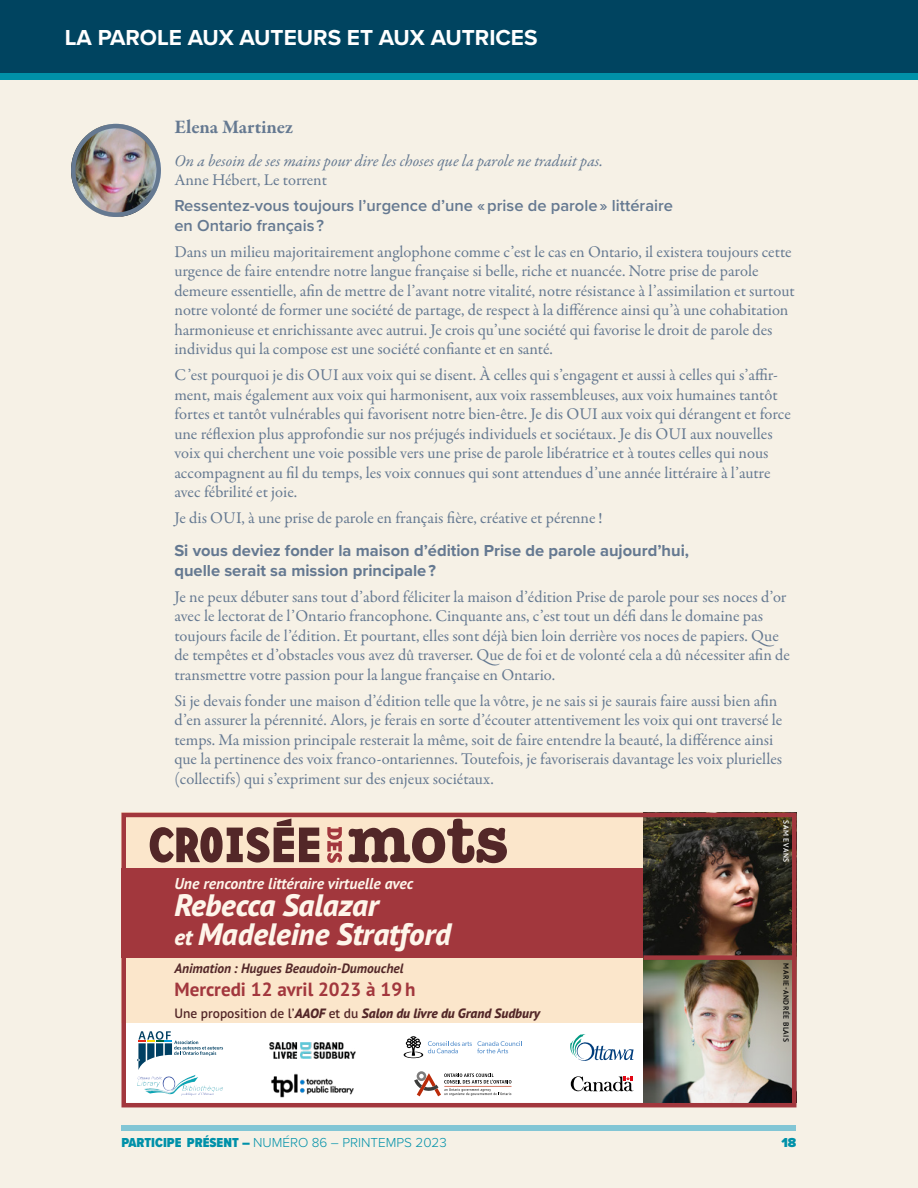
<style>
.page{position:relative;width:918px;height:1188px;background:#f6f1e6}
.page>*{position:absolute;margin:0;border:0;box-sizing:border-box;transform-origin:0 0}
.t1{font:italic 800 30.9px/29.2px "PT Sans Pro";color:#fef5ea}
.t2{font:700 22.5px "Proxima Nova";color:#fff}
.t3{font:700 19.5px "Garamond Premr Pro";letter-spacing:-.005em;color:#657991}
.t4{font:700 19.05px "PT Sans Pro";color:#a2373d}
.t5{font:16.5px/19.5px "Garamond Premr Pro";color:#657991}
.t6{font:700 16.5px/19.5px "Proxima Nova";color:#657991}
.t7{font:600 16.5px/19.5px "Proxima Nova";color:#657991}
.t8{font:italic 16.5px "Garamond Premr Pro";color:#657991}
.t9{font:italic 700 15.75px "PT Sans Pro";color:#fef5ea}
.t10{font:italic 800 13.5px "PT Sans Pro";color:#532728}
.t11{font:300 13.5px "Proxima Nova";color:#0091a9}
.t12{font:italic 700 13.5px "PT Sans Pro";color:#532728}
.t13{font:900 13.5px "Proxima Nova";color:#0091a9}
.t14{font:600 7.5px "PT Sans Pro";letter-spacing:.08em;color:#000}
.t15{font:600 7.5px "PT Sans Pro";letter-spacing:.08em;color:#fff}
.s1{font-size:22.5px}
.s2{font-weight:600;font-style:normal}
.s3{font-family:"Proxima Nova Cond";font-weight:900}
.s4{font-weight:900}
</style>
<div class="page">
<div style="left:0;top:0;width:918px;height:79px;background:#0091a9"></div>
<div style="left:0;top:0;width:918px;height:73px;background:#004460"></div>
<div style="left:122px;top:1125px;width:674px;height:6px;background:#82c6d5"></div>
<img style="left:71px;top:124px;width:90px;height:93px">
<div style="left:71px;top:124px;width:90px;height:93px;border:4px solid #657991;border-radius:50%"></div>
<div style="left:125px;top:1011px;width:522px;height:94px;background:#fff"></div>
<div style="left:122px;top:813px;width:522px;height:210px;background:#fbe6cb"></div>
<div style="left:122px;top:868px;width:522px;height:90px;background:#a2373d"></div>
<img style="left:270px;top:1042px;width:85px;height:17px">
<img style="left:644px;top:818px;width:147px;height:137px">
<img style="left:644px;top:960px;width:147px;height:142px">
<svg style="left:571px;top:1076px;width:62px;height:15px"></svg>
<svg style="left:403px;top:1036px;width:119px;height:22px"></svg>
<svg style="left:414px;top:1071px;width:97px;height:25px"></svg>
<svg style="left:570px;top:1034px;width:64px;height:27px"></svg>
<div style="left:644px;top:955px;width:152px;height:5px;background:#a2373d"></div>
<svg style="left:137px;top:1031px;width:86px;height:39px"></svg>
<svg style="left:327px;top:827px;width:15px;height:36px"></svg>
<svg style="left:349px;top:819px;width:158px;height:44px"></svg>
<svg style="left:150px;top:818px;width:169px;height:45px"></svg>
<img style="left:271px;top:1073px;width:83px;height:25px">
<img style="left:138px;top:1075px;width:58px;height:16px">
<div style="left:122px;top:813px;width:674px;height:294px;border:4px solid #a2373d"></div>
<h2 class="t2" style="left:65px;top:21px;width:474px">LA PAROLE AUX AUTEURS ET AUX AUTRICES</h2>
<p class="t3" style="left:174px;top:115px;width:120px">Elena Martinez</p>
<p class="t8" style="left:174px;top:150px;width:430px">On a besoin de ses mains pour dire les choses que la parole ne traduit pas.</p>
<p class="t5" style="left:174px;top:171px;width:154px">Anne Hébert, Le torrent</p>
<p class="t7" style="left:174px;top:196px;width:500px">Ressentez-vous toujours l’urgence d’une « prise de parole » littéraire en Ontario français ?</p>
<p class="t5" style="left:174px;top:242px;width:622px">Dans un milieu majoritairement anglophone comme c’est le cas en Ontario, il existera toujours cette urgence de faire entendre notre langue française si belle, riche et nuancée. Notre prise de parole demeure essentielle, afin de mettre de l’avant notre vitalité, notre résistance à l’assimilation et surtout notre volonté de former une société de partage, de respect à la différence ainsi qu’à une cohabitation harmonieuse et enrichissante avec autrui. Je crois qu’une société qui favorise le droit de parole des individus qui la compose est une société confiante et en santé.</p>
<p class="t5" style="left:174px;top:366px;width:618px">C’est pourquoi je dis OUI aux voix qui se disent. À celles qui s’engagent et aussi à celles qui s’affir&shy;ment, mais également aux voix qui harmonisent, aux voix rassembleuses, aux voix humaines tantôt fortes et tantôt vulnérables qui favorisent notre bien-être. Je dis OUI aux voix qui dérangent et force une réflexion plus approfondie sur nos préjugés individuels et sociétaux. Je dis OUI aux nouvelles voix qui cherchent une voie possible vers une prise de parole libératrice et à toutes celles qui nous accompagnent au fil du temps, les voix connues qui sont attendues d’une année littéraire à l’autre avec fébrilité et joie.</p>
<p class="t5" style="left:174px;top:509px;width:430px">Je dis OUI, à une prise de parole en français fière, créative et pérenne!</p>
<p class="t6" style="left:174px;top:541px;width:516px">Si vous deviez fonder la maison d’édition Prise de parole aujourd’hui, quelle serait sa mission principale ?</p>
<p class="t5" style="left:174px;top:587px;width:617px">Je ne peux débuter sans tout d’abord féliciter la maison d’édition Prise de parole pour ses noces d’or avec le lectorat de l’Ontario francophone. Cinquante ans, c’est tout un défi dans le domaine pas toujours facile de l’édition. Et pourtant, elles sont déjà bien loin derrière vos noces de papiers. Que de tempêtes et d’obstacles vous avez dû traverser. Que de foi et de volonté cela a dû nécessiter afin de transmettre votre passion pour la langue française en Ontario.</p>
<p class="t5" style="left:174px;top:691px;width:609px">Si je devais fonder une maison d’édition telle que la vôtre, je ne sais si je saurais faire aussi bien afin d’en assurer la pérennité. Alors, je ferais en sorte d’écouter attentivement les voix qui ont traversé le temps. Ma mission principale resterait la même, soit de faire entendre la beauté, la différence ainsi que la pertinence des voix franco-ontariennes. Toutefois, je favoriserais davantage les voix plurielles (collectifs) qui s’expriment sur des enjeux sociétaux.</p>
<p class="t9" style="left:174px;top:873px;width:240px">Une rencontre littéraire virtuelle avec</p>
<h1 class="t1" style="left:174px;top:889px;width:278px">Rebecca Salazar<br><span class="s1">et</span> Madeleine Stratford</h1>
<p class="t4" style="left:174px;top:977px;width:243px">Mercredi 12 avril 2023 à 19 h</p>
<p class="t10" style="left:174px;top:1005px;width:367px"><span class="s2">Une proposition de l’</span>AAOF <span class="s2">et du</span> Salon du livre du Grand Sudbury</p>
<p class="t12" style="left:174px;top:959px;width:231px">Animation : Hugues Beaudoin-Dumouchel</p>
<p class="t15" style="left:791px;top:820px;width:43px;rotate:90deg">SAM EVANS</p>
<p class="t14" style="left:791px;top:963px;width:81px;rotate:90deg">MARIE-ANDRÉE BLAIS</p>
<p class="t11" style="left:122px;top:1132px;width:327px"><span class="s3">PARTICIPE PRÉSENT</span> <span class="s4">–</span> NUMÉRO 86 – PRINTEMPS 2023</p>
<p class="t13" style="left:781px;top:1133px;width:17px">18</p>
</div>
